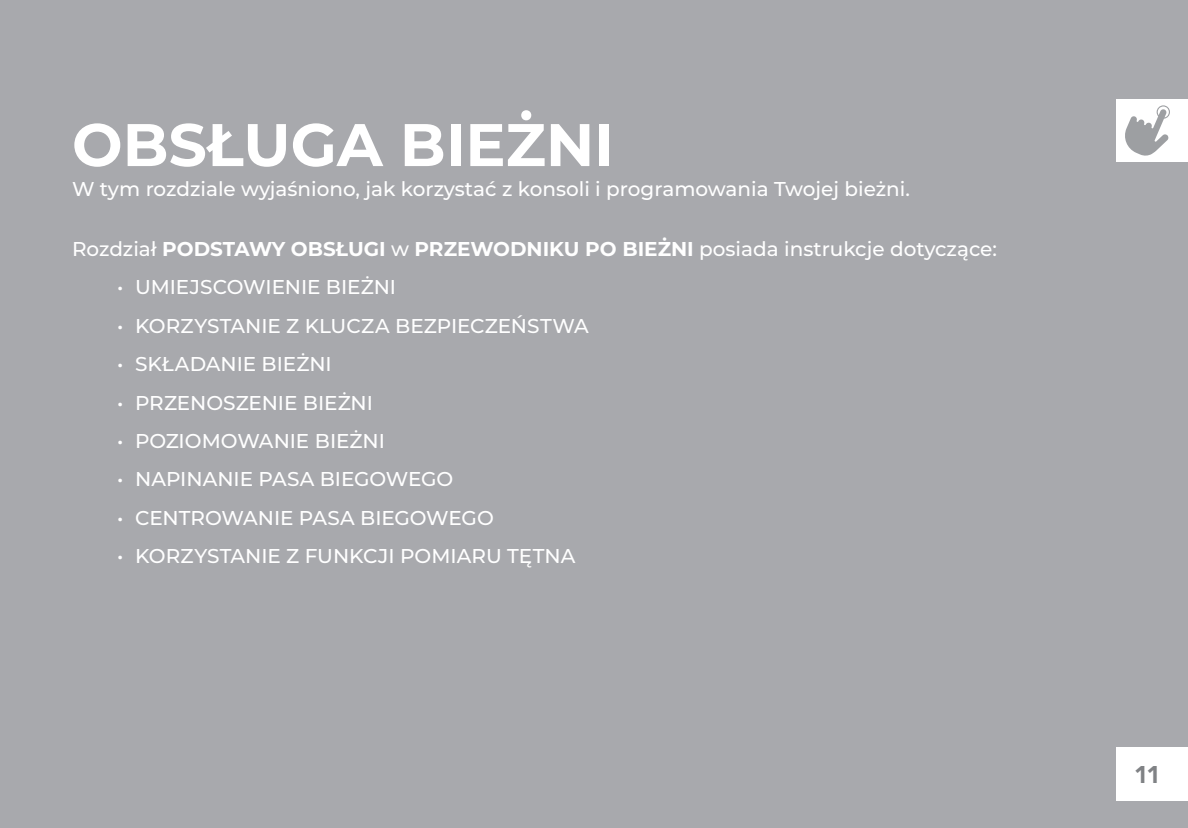
<style>
.page{position:relative;width:1188px;height:828px;background:#a8a9ad}
.page>*{position:absolute;margin:0;border:0;box-sizing:border-box;transform-origin:0 0}
.t1{font:700 60px "Montserrat";color:#fff}
.t2{font:900 24px "Avenir LT Std";color:#808285}
.Text_Box{font:500 20px "Montserrat";color:#fff}
.s1{font-weight:700}
</style>
<div class="page">
<div style="left:1116px;top:747px;width:72px;height:54px;background:#fff"></div>
<div style="left:1116px;top:99px;width:72px;height:63px;background:#fff"></div>
<svg style="left:1125px;top:105px;width:45px;height:51px"></svg>
<p class="t1" style="left:72px;top:102px;width:544px">OBSŁUGA BIEŻNI</p>
<p class="Text_Box" style="left:72px;top:175px;width:840px">W tym rozdziale wyjaśniono, jak korzystać z konsoli i programowania Twojej bieżni.</p>
<p class="Text_Box" style="left:72px;top:235px;width:927px">Rozdział <span class="s1">PODSTAWY OBSŁUGI</span> w <span class="s1">PRZEWODNIKU PO BIEŻNI</span> posiada instrukcje dotyczące:</p>
<p class="Text_Box" style="left:117px;top:273px;width:281px">• UMIEJSCOWIENIE BIEŻNI</p>
<p class="Text_Box" style="left:117px;top:312px;width:473px">• KORZYSTANIE Z KLUCZA BEZPIECZEŃSTWA</p>
<p class="Text_Box" style="left:117px;top:350px;width:216px">• SKŁADANIE BIEŻNI</p>
<p class="Text_Box" style="left:117px;top:389px;width:258px">• PRZENOSZENIE BIEŻNI</p>
<p class="Text_Box" style="left:117px;top:427px;width:269px">• POZIOMOWANIE BIEŻNI</p>
<p class="Text_Box" style="left:117px;top:465px;width:338px">• NAPINANIE PASA BIEGOWEGO</p>
<p class="Text_Box" style="left:117px;top:504px;width:378px">• CENTROWANIE PASA BIEGOWEGO</p>
<p class="Text_Box" style="left:117px;top:542px;width:460px">• KORZYSTANIE Z FUNKCJI POMIARU TĘTNA</p>
<p class="t2" style="left:1134px;top:760px;width:28px">11</p>
</div>
